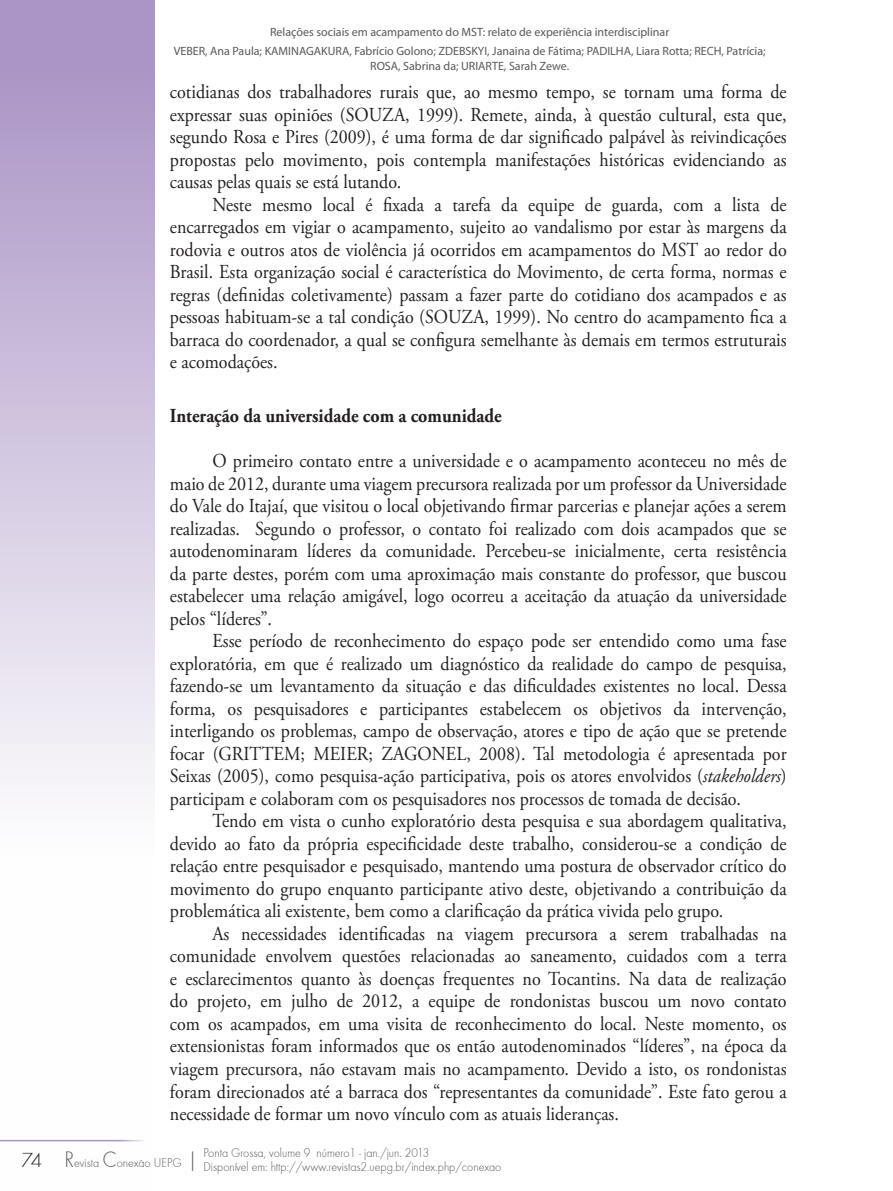
<style>
.page{position:relative;width:893px;height:1191px;background:#fff}
.page>*{position:absolute;margin:0;border:0;box-sizing:border-box;transform-origin:0 0}
.Artigo_-_texto{font:19.8px/22.5px "Adobe Garamond Pro";color:#231f20;text-align:justify;scale:.91 1}
.RODAPÉ{font:19.8px/22.5px "Adobe Garamond Pro";color:#231f20;text-align:justify;scale:.91 1}
.Artigo_-_subtitulo{font:700 19.8px "Adobe Garamond Pro";color:#231f20;scale:.91 1}
.t1{font:13.2px/14.4px "Futura TEE Ligh";color:#57585a;scale:.91 1}
.t2{font:12px/18.6px "Myriad Pro";color:#57585a;text-align:center}
.s1{font-style:italic}
.s2{font-size:23.1px}
.s3{font-size:21px;color:#231f20}
</style>
<div class="page">
<svg style="left:0;top:0;width:155px;height:1142px"></svg>
<hr style="left:0;top:1139px;width:149px;height:2px;background:#ab95c6">
<p class="t2" style="left:174px;top:23px;width:593px">Relações sociais em acampamento do MST: relato de experiência interdisciplinar<br>VEBER, Ana Paula; KAMINAGAKURA, Fabrício Golono; ZDEBSKYI, Janaina de Fátima; PADILHA, Liara Rotta; RECH, Patrícia;</p>
<p class="t2" style="left:370px;top:56px;width:200px">ROSA, Sabrina da; URIARTE, Sarah Zewe.</p>
<p class="RODAPÉ" style="left:170px;top:81px;width:679px">cotidianas dos trabalhadores rurais que, ao mesmo tempo, se tornam uma forma de expressar suas opiniões (SOUZA, 1999). Remete, ainda, à questão cultural, esta que, segundo Rosa e Pires (2009), é uma forma de dar significado palpável às reivindicações propostas pelo movimento, pois contempla manifestações históricas evidenciando as causas pelas quais se está lutando.</p>
<p class="Artigo_-_texto" style="left:170px;top:194px;width:679px;text-indent:43px">Neste mesmo local é fixada a tarefa da equipe de guarda, com a lista de encarregados em vigiar o acampamento, sujeito ao vandalismo por estar às margens da rodovia e outros atos de violência já ocorridos em acampamentos do MST ao redor do Brasil. Esta organização social é característica do Movimento, de certa forma, normas e regras (definidas coletivamente) passam a fazer parte do cotidiano dos acampados e as pessoas habituam-se a tal condição (SOUZA, 1999). No centro do acampamento fica a barraca do coordenador, a qual se configura semelhante às demais em termos estruturais e acomodações.</p>
<p class="Artigo_-_subtitulo" style="left:170px;top:404px;width:366px">Interação da universidade com a comunidade</p>
<p class="Artigo_-_texto" style="left:170px;top:450px;width:679px;text-indent:43px">O primeiro contato entre a universidade e o acampamento aconteceu no mês de maio de 2012, durante uma viagem precursora realizada por um professor da Universidade do Vale do Itajaí, que visitou o local objetivando firmar parcerias e planejar ações a serem realizadas. Segundo o professor, o contato foi realizado com dois acampados que se autodenominaram líderes da comunidade. Percebeu-se inicialmente, certa resistência da parte destes, porém com uma aproximação mais constante do professor, que buscou estabelecer uma relação amigável, logo ocorreu a aceitação da atuação da universidade pelos “líderes”.</p>
<p class="Artigo_-_texto" style="left:170px;top:630px;width:679px;text-indent:43px">Esse período de reconhecimento do espaço pode ser entendido como uma fase exploratória, em que é realizado um diagnóstico da realidade do campo de pesquisa, fazendo-se um levantamento da situação e das dificuldades existentes no local. Dessa forma, os pesquisadores e participantes estabelecem os objetivos da intervenção, interligando os problemas, campo de observação, atores e tipo de ação que se pretende focar (GRITTEM; MEIER; ZAGONEL, 2008). Tal metodologia é apresentada por Seixas (2005), como pesquisa-ação participativa, pois os atores envolvidos (<span class="s1">stakeholders</span>) participam e colaboram com os pesquisadores nos processos de tomada de decisão.</p>
<p class="Artigo_-_texto" style="left:170px;top:810px;width:679px;text-indent:43px">Tendo em vista o cunho exploratório desta pesquisa e sua abordagem qualitativa, devido ao fato da própria especificidade deste trabalho, considerou-se a condição de relação entre pesquisador e pesquisado, mantendo uma postura de observador crítico do movimento do grupo enquanto participante ativo deste, objetivando a contribuição da problemática ali existente, bem como a clarificação da prática vivida pelo grupo.</p>
<p class="Artigo_-_texto" style="left:170px;top:923px;width:679px;text-indent:43px">As necessidades identificadas na viagem precursora a serem trabalhadas na comunidade envolvem questões relacionadas ao saneamento, cuidados com a terra e esclarecimentos quanto às doenças frequentes no Tocantins. Na data de realização do projeto, em julho de 2012, a equipe de rondonistas buscou um novo contato com os acampados, em uma visita de reconhecimento do local. Neste momento, os extensionistas foram informados que os então autodenominados “líderes”, na época da viagem precursora, não estavam mais no acampamento. Devido a isto, os rondonistas foram direcionados até a barraca dos “representantes da comunidade”. Este fato gerou a necessidade de formar um novo vínculo com as atuais lideranças.</p>
<p class="t1" style="left:203px;top:1145px;width:329px;text-indent:-63px">- <span class="s2">|</span> Ponta Grossa, volume 9 número1 - jan./jun. 2013<br>Disponível em: http://www.revistas2.uepg.br/index.php/conexao</p>
<p class="t1" style="left:22px;top:1155px;width:177px"><span class="s3">74</span> <span class="s2">R</span>evista <span class="s2">C</span>onexao UEPG</p>
</div>
